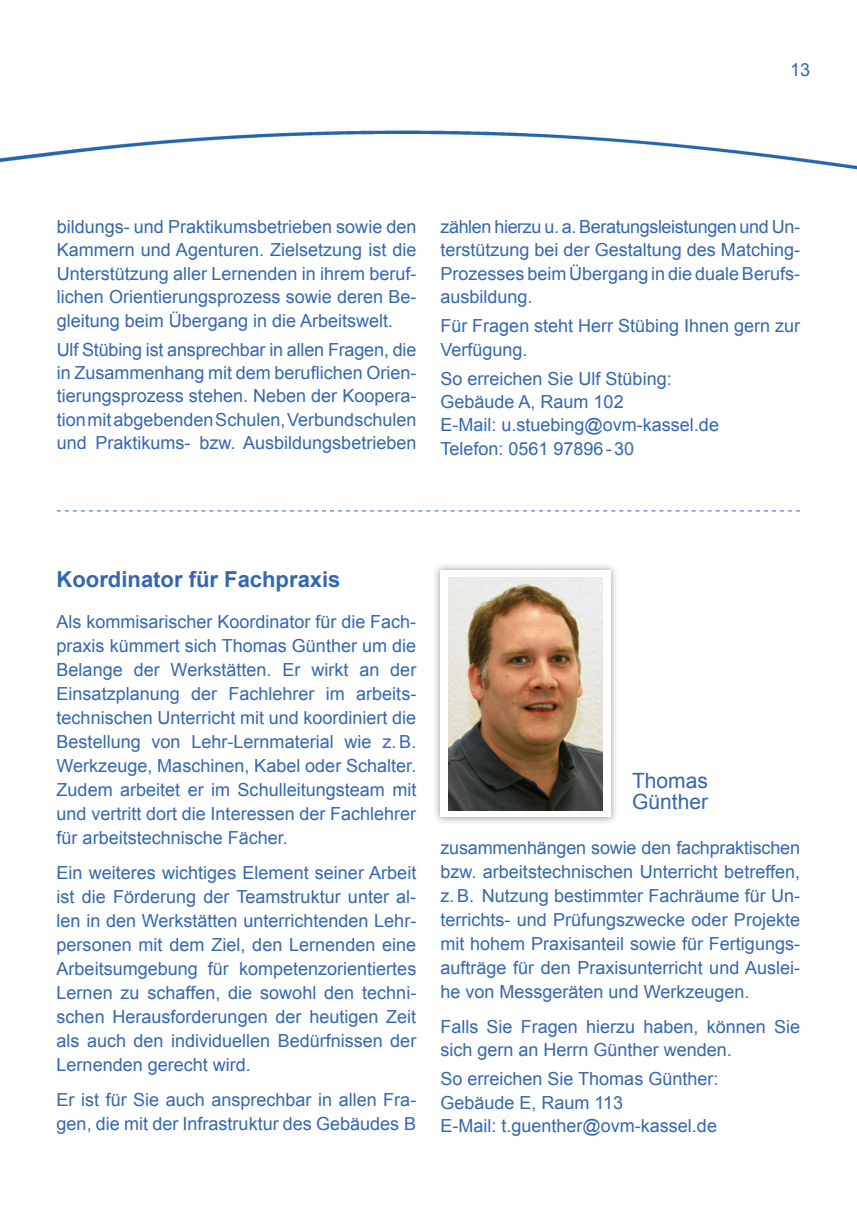
<style>
.page{position:relative;width:857px;height:1225px;background:#fff}
.page>*{position:absolute;margin:0;border:0;box-sizing:border-box;transform-origin:0 0}
.t1{font:700 22px "Arial";color:#3467b0}
.t2{font:21px/21px "Arial";color:#3467b0}
.t3{font:18px/24px "Arial";color:#3467b0;text-align:justify}
</style>
<div class="page">
<img style="left:0;top:130px;width:856px;height:40px">
<img style="left:435px;top:565px;width:181px;height:258px">
<div style="left:440px;top:570px;width:170px;height:247px;background:#fff"></div>
<img style="left:448px;top:577px;width:153px;height:233px">
<svg style="left:57px;top:510px;width:742px;height:1px"></svg>
<p class="t3" style="left:789px;top:58px;width:22px">13</p>
<p class="t3" style="left:57px;top:215px;width:361px;line-height:23.4px">bildungs- und Praktikumsbetrieben sowie den Kammern und Agenturen. Zielsetzung ist die Unterstützung aller Lernenden in ihrem beruf&shy;lichen Orientierungsprozess sowie deren Be&shy;gleitung beim Übergang in die Arbeitswelt.</p>
<p class="t3" style="left:57px;top:338px;width:361px;line-height:23.4px">Ulf Stübing ist ansprechbar in allen Fragen, die in Zusammenhang mit dem beruflichen Orien&shy;tierungsprozess stehen. Neben der Koopera&shy;tion mit abgebenden Schulen, Verbundschulen und Praktikums- bzw. Ausbildungsbetrieben</p>
<p class="t3" style="left:440px;top:215px;width:361px;line-height:23.4px">zählen hierzu u. a. Beratungsleistungen und Un&shy;terstützung bei der Gestaltung des Matching-Prozesses beim Übergang in die duale Berufs&shy;ausbildung.</p>
<p class="t3" style="left:440px;top:314px;width:361px;line-height:23.4px">Für Fragen steht Herr Stübing Ihnen gern zur<br>Verfügung.</p>
<p class="t3" style="left:440px;top:367px;width:280px;line-height:23.4px;text-align:left">So erreichen Sie Ulf Stübing:<br>Gebäude A, Raum 102<br>E-Mail: u.stuebing@ovm-kassel.de<br>Telefon: 0561 97896 - 30</p>
<p class="t1" style="left:57px;top:564px;width:285px">Koordinator für Fachpraxis</p>
<p class="t3" style="left:57px;top:609px;width:361px">Als kommisarischer Koordinator für die Fach&shy;praxis kümmert sich Thomas Günther um die Belange der Werkstätten. Er wirkt an der Einsatzplanung der Fachlehrer im arbeits&shy;technischen Unterricht mit und koordiniert die Bestellung von Lehr-Lernmaterial wie z.B.<br>Werkzeuge, Maschinen, Kabel oder Schalter.<br>Zudem arbeitet er im Schulleitungsteam mit und vertritt dort die Interessen der Fachlehrer für arbeitstechnische Fächer.</p>
<p class="t3" style="left:57px;top:861px;width:361px">Ein weiteres wichtiges Element seiner Arbeit ist die Förderung der Teamstruktur unter al&shy;len in den Werkstätten unterrichtenden Lehr&shy;personen mit dem Ziel, den Lernenden eine Arbeitsumgebung für kompetenzorientiertes Lernen zu schaffen, die sowohl den techni&shy;schen Herausforderungen der heutigen Zeit als auch den individuellen Bedürfnissen der Lernenden gerecht wird.</p>
<p class="t3" style="left:57px;top:1088px;width:361px">Er ist für Sie auch ansprechbar in allen Fra&shy;gen, die mit der Infrastruktur des Gebäudes B</p>
<p class="t2" style="left:631px;top:770px;width:77px">Thomas<br>Günther</p>
<p class="t3" style="left:440px;top:836px;width:361px">zusammenhängen sowie den fachpraktischen bzw. arbeitstechnischen Unterricht betreffen, z.B. Nutzung bestimmter Fachräume für Un&shy;terrichts- und Prüfungszwecke oder Projekte mit hohem Praxisanteil sowie für Fertigungs&shy;aufträge für den Praxisunterricht und Auslei&shy;he von Messgeräten und Werkzeugen.</p>
<p class="t3" style="left:440px;top:1015px;width:361px;line-height:23.4px">Falls Sie Fragen hierzu haben, können Sie sich gern an Herrn Günther wenden.</p>
<p class="t3" style="left:440px;top:1067px;width:279px;line-height:23.4px;text-align:left">So erreichen Sie Thomas Günther:<br>Gebäude E, Raum 113<br>E-Mail: t.guenther@ovm-kassel.de</p>
</div>
